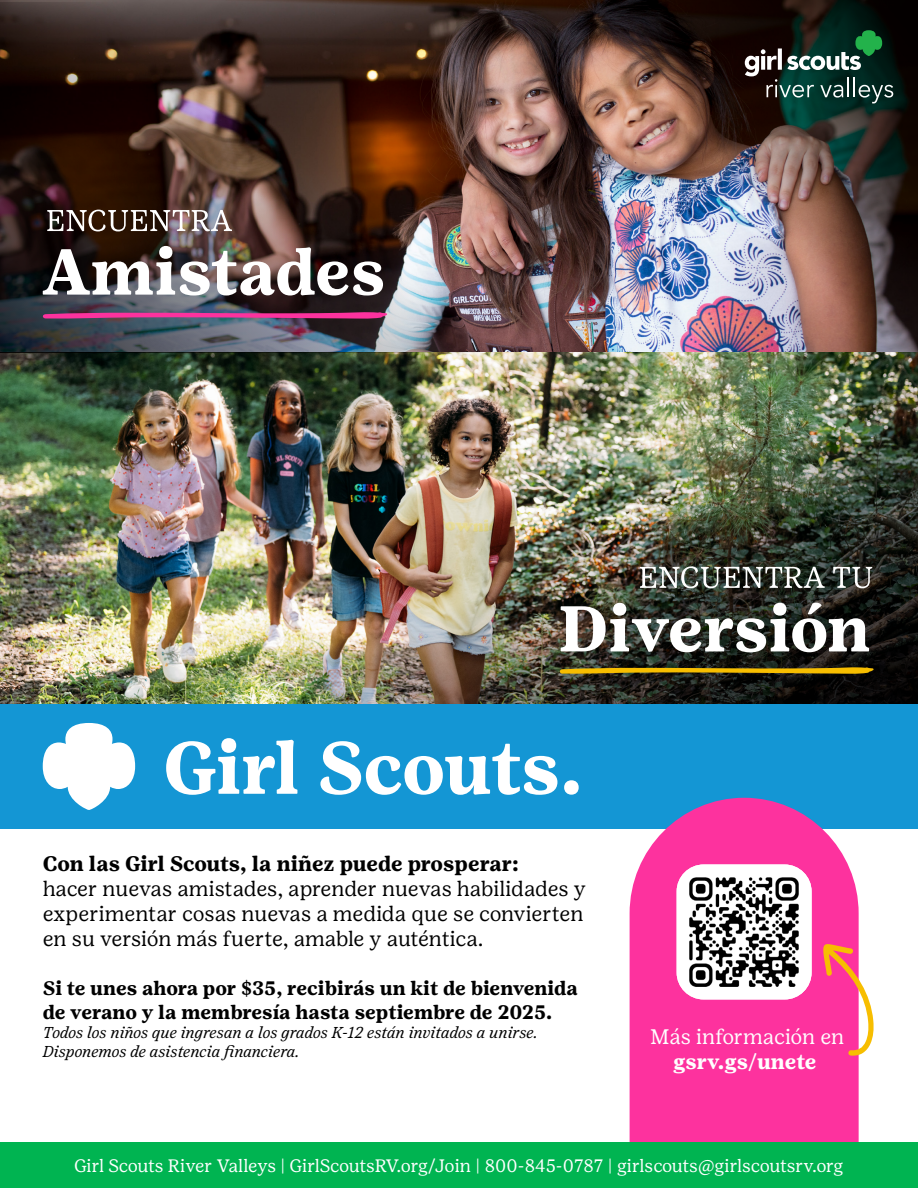
<style>
.page{position:relative;width:918px;height:1188px;background:#fff}
.page>*{position:absolute;margin:0;border:0;box-sizing:border-box;transform-origin:0 0}
.t1{font:21px/25.2px "Girl Scout Text";letter-spacing:-.01em;color:#000;text-align:justify}
.t2{font:700 21px "Girl Scout Text";color:#000}
.t3{font:21px "Girl Scout Text";letter-spacing:-.01em;color:#fff}
.t4{font:700 21px "Girl Scout Text";color:#fff}
.t5{font:700 19.5px/24.3px "Girl Scout Text";color:#000}
.t6{font:18px "Girl Scout Text";letter-spacing:-.02em;color:#fff}
.t7{font:italic 15.75px/18.9px "Girl Scout Text";color:#000}
</style>
<div class="page">
<div style="left:0;top:704px;width:918px;height:125px;background:#1496d4"></div>
<img style="left:0;top:353px;width:199px;height:350px">
<img style="left:0;top:2px;width:524px;height:351px">
<img style="left:199px;top:353px;width:719px;height:351px">
<img style="left:524px;top:0;width:394px;height:353px">
<svg style="left:745px;top:30px;width:148px;height:73px;background:#2d463c"></svg>
<svg style="left:43px;top:723px;width:92px;height:87px"></svg>
<svg style="left:166px;top:738px;width:413px;height:57px"></svg>
<svg style="left:630px;top:798px;width:229px;height:344px;background:#ed40a5"></svg>
<img style="left:677px;top:864px;width:135px;height:135px">
<svg style="left:823px;top:944px;width:51px;height:112px"></svg>
<div style="left:0;top:1142px;width:918px;height:46px;background:#00b451"></div>
<svg style="left:42px;top:312px;width:346px;height:7px;background:#c03987"></svg>
<img style="left:47px;top:210px;width:185px;height:21px">
<img style="left:43px;top:246px;width:340px;height:50px">
<svg style="left:559px;top:667px;width:315px;height:7px;background:#b28b08"></svg>
<svg style="left:640px;top:566px;width:232px;height:22px"></svg>
<svg style="left:561px;top:603px;width:308px;height:49px"></svg>
<p class="t2" style="left:43px;top:851px;width:477px">Con las Girl Scouts, la niñez puede prosperar:</p>
<p class="t1" style="left:43px;top:876px;width:545px">hacer nuevas amistades, aprender nuevas habilidades y experimentar cosas nuevas a medida que se convierten en su versión más fuerte, amable y auténtica.</p>
<p class="t5" style="left:43px;top:976px;width:537px">Si te unes ahora por $35, recibirás un kit de bienvenida de verano y la membresía hasta septiembre de 2025.</p>
<p class="t7" style="left:43px;top:1023px;width:497px">Todos los niños que ingresan a los grados K-12 están invitados a unirse.<br>Disponemos de asistencia financiera.</p>
<p class="t3" style="left:650px;top:1025px;width:196px">Más información en</p>
<p class="t4" style="left:673px;top:1049px;width:145px">gsrv.gs/unete</p>
<p class="t6" style="left:74px;top:1156px;width:771px">Girl Scouts River Valleys | GirlScoutsRV.org/Join | 800-845-0787 | girlscouts@girlscoutsrv.org</p>
</div>
